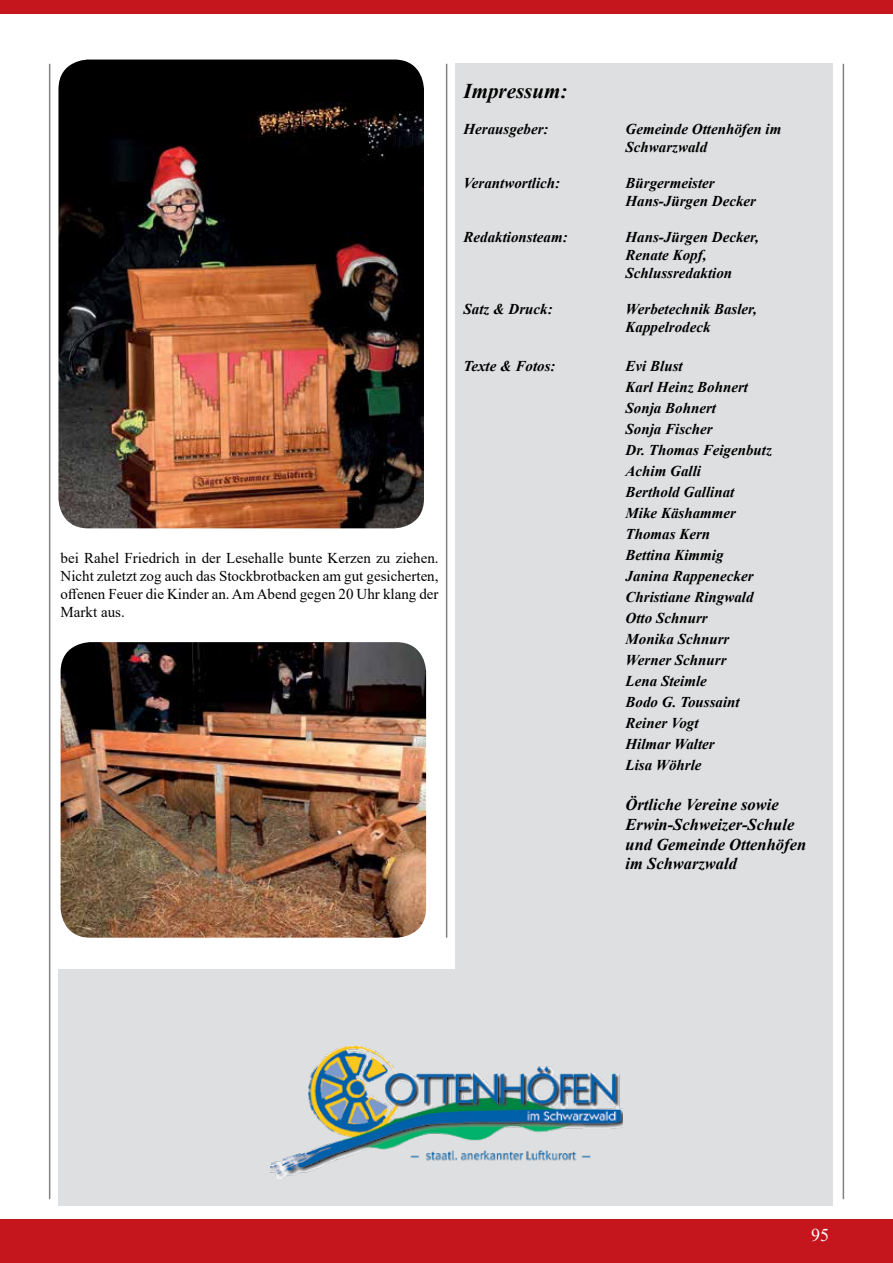
<style>
.page{position:relative;width:893px;height:1263px;background:#fff}
.page>*{position:absolute;margin:0;border:0;box-sizing:border-box;transform-origin:0 0}
.t1{font:italic 700 21px "Times New Roman";color:#000}
.t2{font:18px "Times New Roman";color:#fff}
.t3{font:italic 700 16.5px/19.8px "Times New Roman";color:#000}
.t4{font:italic 700 15px/21px "Times New Roman";color:#000}
.t5{font:15px/18px "Times New Roman";color:#000;text-align:justify}
</style>
<div class="page">
<hr style="left:49px;top:64px;width:1px;height:1135px;background:#808285">
<hr style="left:843px;top:64px;width:1px;height:1135px;background:#808285">
<div style="left:0;top:1219px;width:893px;height:44px;background:#c4161c"></div>
<div style="left:0;top:0;width:893px;height:14px;background:#c4161c"></div>
<hr style="left:446px;top:64px;width:1px;height:874px;background:#808285">
<div style="left:456px;top:64px;width:377px;height:1142px;background:#dedfe0"></div>
<img style="left:58px;top:60px;width:366px;height:468px">
<img style="left:61px;top:642px;width:365px;height:296px">
<div style="left:58px;top:969px;width:435px;height:237px;background:#dedfe0"></div>
<img style="left:270px;top:1045px;width:352px;height:134px">
<p class="t5" style="left:61px;top:549px;width:379px">bei Rahel Friedrich in der Lesehalle bunte Kerzen zu ziehen.<br>Nicht zuletzt zog auch das Stockbrotbacken am gut gesicherten, offenen Feuer die Kinder an. Am Abend gegen 20 Uhr klang der Markt aus.</p>
<h1 class="t1" style="left:464px;top:77px;width:105px">Impressum:</h1>
<p class="t4" style="left:464px;top:118px;width:86px">Herausgeber:</p>
<p class="t4" style="left:626px;top:120px;width:157px;line-height:18px">Gemeinde Ottenhöfen im<br>Schwarzwald</p>
<p class="t4" style="left:464px;top:172px;width:98px">Verantwortlich:</p>
<p class="t4" style="left:626px;top:174px;width:132px;line-height:18px">Bürgermeister<br>Hans-Jürgen Decker</p>
<p class="t4" style="left:464px;top:226px;width:106px">Redaktionsteam:</p>
<p class="t4" style="left:626px;top:228px;width:135px;line-height:18px">Hans-Jürgen Decker,<br>Renate Kopf,<br>Schlussredaktion</p>
<p class="t4" style="left:464px;top:298px;width:91px">Satz &amp; Druck:</p>
<p class="t4" style="left:626px;top:300px;width:133px;line-height:18px">Werbetechnik Basler,<br>Kappelrodeck</p>
<p class="t4" style="left:464px;top:355px;width:93px">Texte &amp; Fotos:</p>
<p class="t4" style="left:626px;top:355px;width:148px">Evi Blust<br>Karl Heinz Bohnert<br>Sonja Bohnert<br>Sonja Fischer<br>Dr. Thomas Feigenbutz<br>Achim Galli<br>Berthold Gallinat<br>Mike Käshammer<br>Thomas Kern<br>Bettina Kimmig<br>Janina Rappenecker<br>Christiane Ringwald<br>Otto Schnurr<br>Monika Schnurr<br>Werner Schnurr<br>Lena Steimle<br>Bodo G. Toussaint<br>Reiner Vogt<br>Hilmar Walter<br>Lisa Wöhrle</p>
<p class="t3" style="left:626px;top:794px;width:182px">Örtliche Vereine sowie<br>Erwin-Schweizer-Schule und Gemeinde Ottenhöfen im Schwarzwald</p>
<p class="t2" style="left:811px;top:1222px;width:19px">95</p>
</div>
